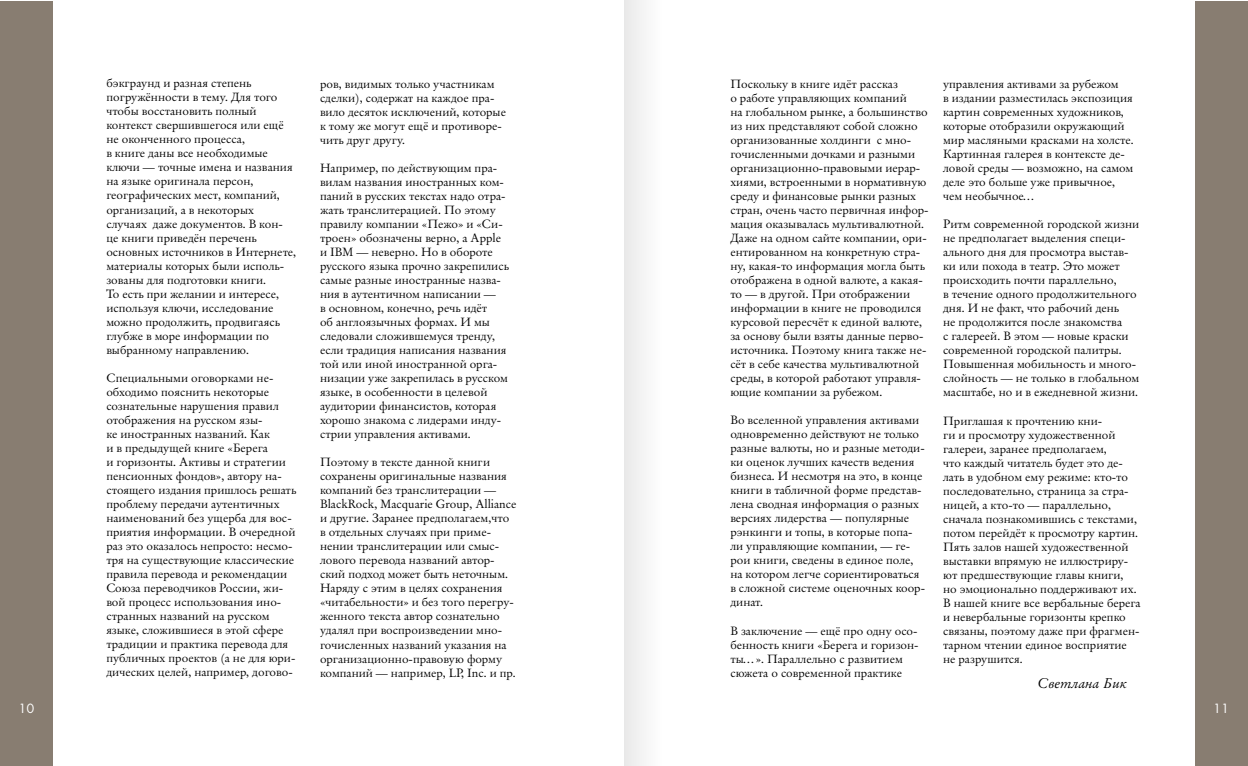
<style>
.page{position:relative;width:1248px;height:766px;background:#fff}
.page>*{position:absolute;margin:0;border:0;box-sizing:border-box;transform-origin:0 0}
.t1{font:italic 14px "Original Garamond CBT";color:#000}
.t2{font:14px "Futura Book C";color:#fff}
.t3{font:12px/14px "Original Garamond CBT";color:#000}
</style>
<div class="page">
<div style="left:624px;top:0;width:41px;height:765px;background:#f5f5f5"></div>
<div style="left:0;top:0;width:53px;height:765px;background:#887d71"></div>
<div style="left:1194px;top:0;width:53px;height:765px;background:#887d71"></div>
<p class="t3" style="left:106px;top:76px;width:191px">бэкграунд и разная степень погружённости в тему. Для того чтобы восстановить полный контекст свершившегося или ещё не оконченного процесса,<br>в книге даны все необходимые ключи — точные имена и названия на языке оригинала персон, географических мест, компаний, организаций, а в некоторых случаях даже документов. В кон&shy;це книги приведён перечень основных источников в Интернете, материалы которых были исполь&shy;зованы для подготовки книги.<br>То есть при желании и интересе, используя ключи, исследование можно продолжить, продвигаясь глубже в море информации по выбранному направлению.</p>
<p class="t3" style="left:106px;top:371px;width:191px">Специальными оговорками не&shy;обходимо пояснить некоторые сознательные нарушения правил отображения на русском язы-<br>ке иностранных названий. Как<br>и в предыдущей книге «Берега<br>и горизонты. Активы и стратегии пенсионных фондов», автору на&shy;стоящего издания пришлось решать проблему передачи аутентичных наименований без ущерба для вос&shy;приятия информации. В очередной раз это оказалось непросто: несмо&shy;тря на существующие классические правила перевода и рекомендации<br>Союза переводчиков России, жи&shy;вой процесс использования ино&shy;странных названий на русском языке, сложившиеся в этой сфере традиции и практика перевода для публичных проектов (а не для юри&shy;дических целей, например, догово-</p>
<p class="t3" style="left:320px;top:76px;width:187px">ров, видимых только участникам сделки), содержат на каждое пра&shy;вило десяток исключений, которые к тому же могут ещё и противоре&shy;чить друг другу.</p>
<p class="t3" style="left:320px;top:161px;width:190px">Например, по действующим пра&shy;вилам названия иностранных ком&shy;паний в русских текстах надо отра&shy;жать транслитерацией. По этому правилу компании «Пежо» и «Си&shy;троен» обозначены верно, а Apple и IBM — неверно. Но в обороте русского языка прочно закрепились самые разные иностранные назва&shy;ния в аутентичном написании —<br>в основном, конечно, речь идёт<br>об англоязычных формах. И мы следовали сложившемуся тренду, если традиция написания названия той или иной иностранной орга&shy;низации уже закрепилась в русском языке, в особенности в целевой аудитории финансистов, которая хорошо знакома с лидерами инду&shy;стрии управления активами.</p>
<p class="t3" style="left:320px;top:455px;width:198px">Поэтому в тексте данной книги сохранены оригинальные названия компаний без транслитерации — BlackRock, Macquarie Group, Alliance и другие. Заранее предполагаем,что в отдельных случаях при приме&shy;нении транслитерации или смыс&shy;лового перевода названий автор&shy;ский подход может быть неточным.<br>Наряду с этим в целях сохранения «читабельности» и без того перегру&shy;женного текста автор сознательно удалял при воспроизведении мно&shy;гочисленных названий указания на организационно-правовую форму компаний — например, LP, Inc. и пр.</p>
<p class="t3" style="left:730px;top:77px;width:200px">Поскольку в книге идёт рассказ<br>о работе управляющих компаний<br>на глобальном рынке, а большинство из них представляют собой сложно организованные холдинги с мно&shy;гочисленными дочками и разными организационно-правовыми иерар&shy;хиями, встроенными в нормативную среду и финансовые рынки разных стран, очень часто первичная инфор&shy;мация оказывалась мультивалютной.<br>Даже на одном сайте компании, ори&shy;ентированном на конкретную стра&shy;ну, какая-то информация могла быть отображена в одной валюте, а какая&shy;то — в другой. При отображении информации в книге не проводился курсовой пересчёт к единой валюте, за основу были взяты данные перво&shy;источника. Поэтому книга также не&shy;сёт в себе качества мультивалютной среды, в которой работают управля&shy;ющие компании за рубежом.</p>
<p class="t3" style="left:730px;top:413px;width:196px">Во вселенной управления активами одновременно действуют не только разные валюты, но и разные методи&shy;ки оценок лучших качеств ведения бизнеса. И несмотря на это, в конце книги в табличной форме представ&shy;лена сводная информация о разных версиях лидерства — популярные рэнкинги и топы, в которые попа&shy;ли управляющие компании, — ге&shy;рои книги, сведены в единое поле, на котором легче сориентироваться в сложной системе оценочных коор&shy;динат.</p>
<p class="t3" style="left:730px;top:623px;width:190px">В заключение — ещё про одну осо&shy;бенность книги «Берега и горизон&shy;ты…». Параллельно с развитием сюжета о современной практике</p>
<p class="t3" style="left:943px;top:77px;width:192px">управления активами за рубежом<br>в издании разместилась экспозиция картин современных художников, которые отобразили окружающий мир масляными красками на холсте.<br>Картинная галерея в контексте де&shy;ловой среды — возможно, на самом деле это больше уже привычное, чем необычное…</p>
<p class="t3" style="left:943px;top:217px;width:198px">Ритм современной городской жизни не предполагает выделения специ&shy;ального дня для просмотра выстав&shy;ки или похода в театр. Это может происходить почти параллельно,<br>в течение одного продолжительного дня. И не факт, что рабочий день<br>не продолжится после знакомства<br>с галереей. В этом — новые краски современной городской палитры.<br>Повышенная мобильность и много&shy;слойность — не только в глобальном масштабе, но и в ежедневной жизни.</p>
<p class="t3" style="left:943px;top:413px;width:199px">Приглашая к прочтению кни-<br>ги и просмотру художественной галереи, заранее предполагаем,<br>что каждый читатель будет это де&shy;лать в удобном ему режиме: кто-то последовательно, страница за стра&shy;ницей, а кто-то — параллельно, сначала познакомившись с текстами, потом перейдёт к просмотру картин.<br>Пять залов нашей художественной выставки впрямую не иллюстриру&shy;ют предшествующие главы книги,<br>но эмоционально поддерживают их.<br>В нашей книге все вербальные берега и невербальные горизонты крепко связаны, поэтому даже при фрагмен&shy;тарном чтении единое восприятие не разрушится.</p>
<p class="t1" style="left:1037px;top:674px;width:91px">Светлана Бик</p>
<p class="t2" style="left:18px;top:700px;width:17px">10</p>
<p class="t2" style="left:1212px;top:700px;width:17px">11</p>
</div>
